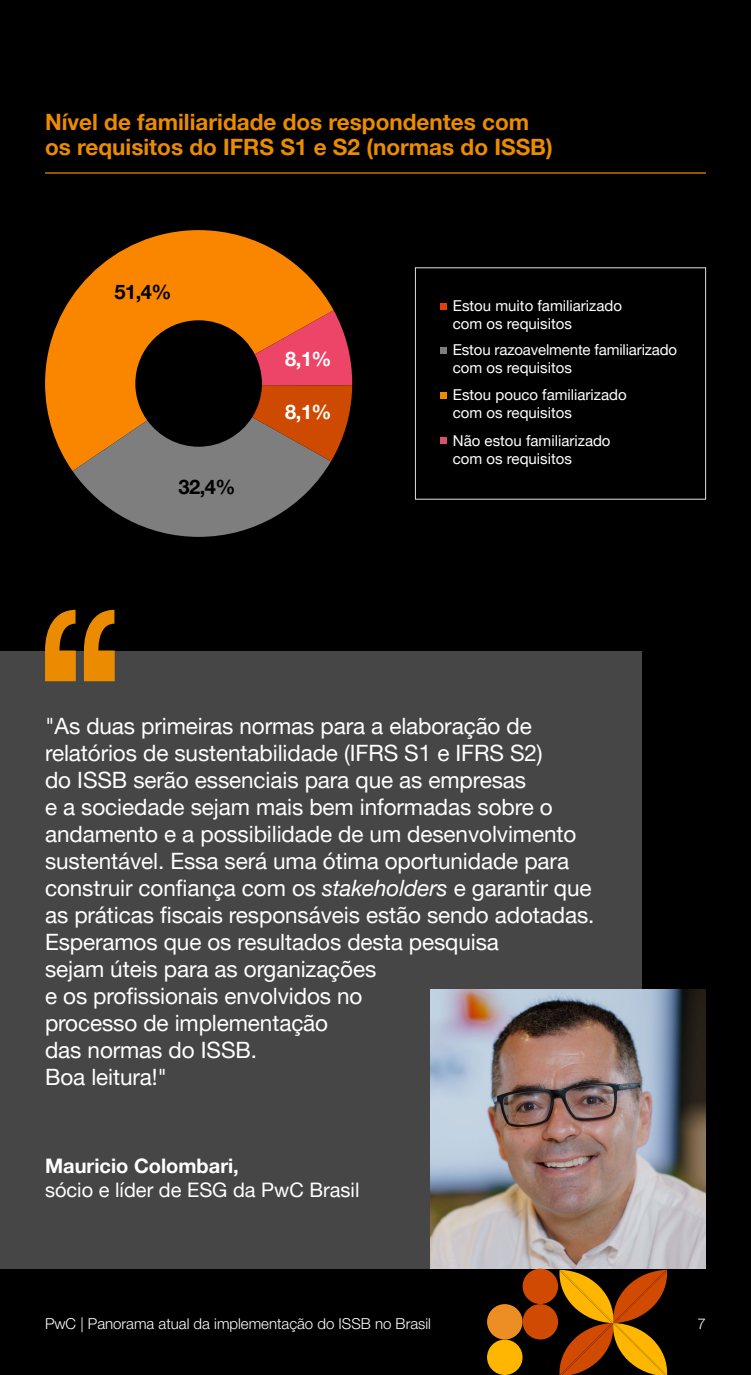
<style>
.page{position:relative;width:751px;height:1375px;background:#fff}
.page>*{position:absolute;margin:0;border:0;box-sizing:border-box;transform-origin:0 0}
.t1{font:22.5px/27px "Helvetica Neue LT Pro";letter-spacing:-.005em;color:#fff}
.t2{font:700 22.5px/25px "Helvetica Neue LT Pro";color:#eb8c00}
.t3{font:20px "Helvetica Neue LT Pro";color:#fff}
.t4{font:700 20px "Helvetica Neue LT Pro";color:#fff}
.t5{font:700 20px "Helvetica Neue LT Pro";color:#000}
.t6{font:15px/18px "Helvetica Neue LT Pro";color:#fff}
.t7{font:300 15px "Helvetica Neue LT Pro";color:#fff}
.s1{font-style:italic}
</style>
<div class="page">
<div style="left:0;top:0;width:750px;height:1375px;background:#000"></div>
<hr style="left:45px;top:172px;width:660px;height:2px;background:#eb8c00">
<svg style="left:45px;top:230px;width:288px;height:240px;fill:#fa8600"></svg>
<svg style="left:72px;top:310px;width:280px;height:227px"></svg>
<svg style="left:440px;top:303px;width:6px;height:6px"></svg>
<svg style="left:440px;top:392px;width:6px;height:6px"></svg>
<div style="left:440px;top:347px;width:6px;height:7px;background:#7e7e7e"></div>
<svg style="left:440px;top:438px;width:6px;height:6px"></svg>
<div style="left:0;top:651px;width:641px;height:618px;background:#464646"></div>
<svg style="left:558px;top:1270px;width:109px;height:105px"></svg>
<svg style="left:45px;top:610px;width:31px;height:71px"></svg>
<svg style="left:84px;top:610px;width:31px;height:71px"></svg>
<img style="left:430px;top:989px;width:275px;height:280px">
<div style="left:522px;top:1269px;width:35px;height:35px;background:#d04a02;border-radius:50%"></div>
<div style="left:486px;top:1304px;width:36px;height:36px;background:#ed8e24;border-radius:50%"></div>
<div style="left:522px;top:1304px;width:35px;height:36px;background:#d04a02;border-radius:50%"></div>
<div style="left:486px;top:1340px;width:36px;height:35px;background:#ffb600;border-radius:50%"></div>
<p class="t2" style="left:45px;top:109px;width:509px">Nível de familiaridade dos respondentes com os requisitos do IFRS S1 e S2 (normas do ISSB)</p>
<p class="t5" style="left:114px;top:279px;width:58px">51,4%</p>
<p class="t5" style="left:178px;top:475px;width:58px">32,4%</p>
<p class="t4" style="left:285px;top:347px;width:48px">8,1%</p>
<p class="t4" style="left:285px;top:399px;width:48px">8,1%</p>
<p class="t6" style="left:452px;top:296px;width:170px">Estou muito familiarizado com os requisitos</p>
<p class="t6" style="left:452px;top:341px;width:226px">Estou razoavelmente familiarizado com os requisitos</p>
<p class="t6" style="left:452px;top:385px;width:175px">Estou pouco familiarizado com os requisitos</p>
<p class="t6" style="left:452px;top:431px;width:159px">Não estou familiarizado com os requisitos</p>
<p class="t1" style="left:45px;top:712px;width:550px">"As duas primeiras normas para a elaboração de relatórios de sustentabilidade (IFRS S1 e IFRS S2)<br>do ISSB serão essenciais para que as empresas<br>e a sociedade sejam mais bem informadas sobre o andamento e a possibilidade de um desenvolvimento sustentável. Essa será uma ótima oportunidade para construir confiança com os <span class="s1">stakeholders</span> e garantir que as práticas fiscais responsáveis estão sendo adotadas.<br>Esperamos que os resultados desta pesquisa<br>sejam úteis para as organizações<br>e os profissionais envolvidos no<br>processo de implementação<br>das normas do ISSB.<br>Boa leitura!"</p>
<p class="t4" style="left:45px;top:1154px;width:195px">Mauricio Colombari,</p>
<p class="t3" style="left:45px;top:1178px;width:316px">sócio e líder de ESG da PwC Brasil</p>
<p class="t7" style="left:45px;top:1315px;width:387px">PwC | Panorama atual da implementação do ISSB no Brasil</p>
<p class="t7" style="left:697px;top:1315px;width:10px">7</p>
</div>
